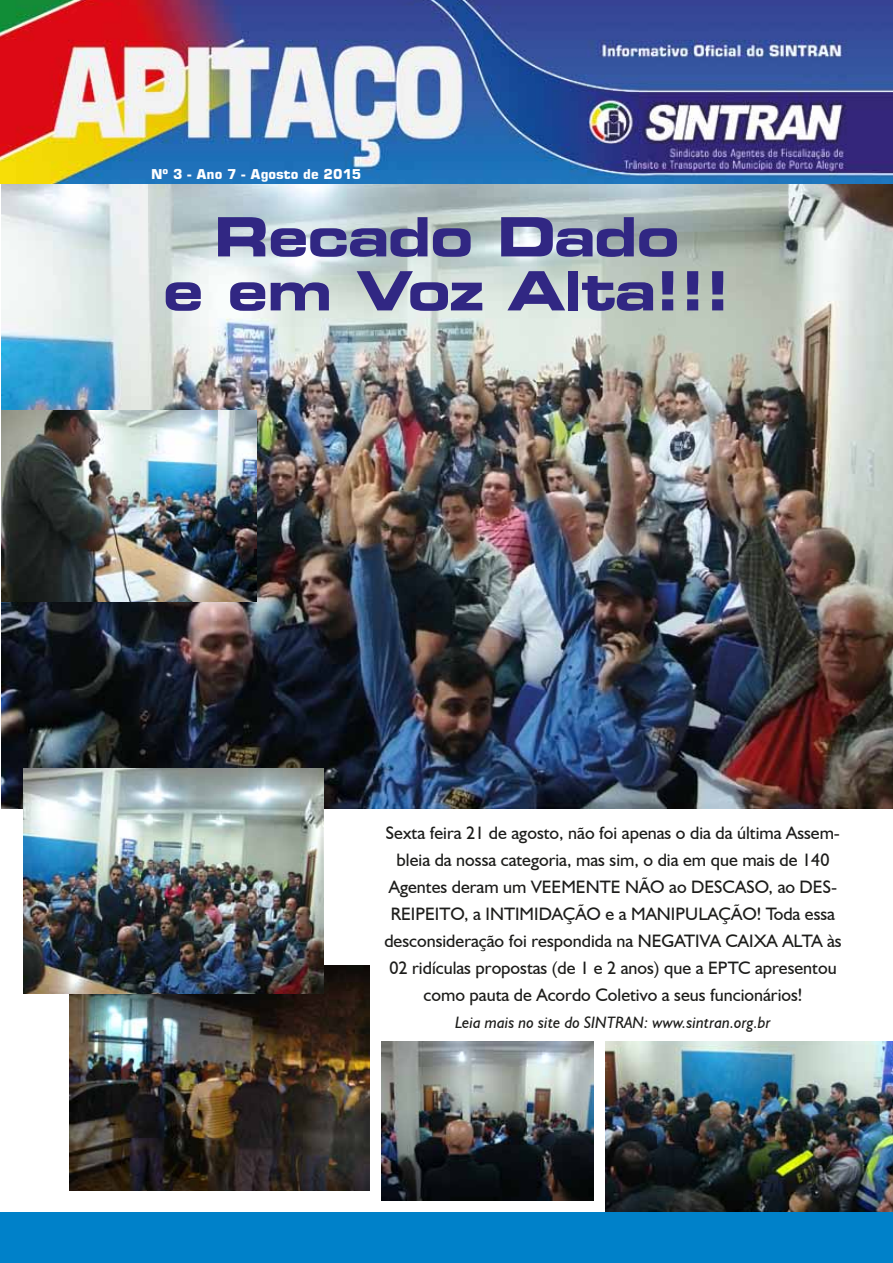
<style>
.page{position:relative;width:893px;height:1263px;background:#fff}
.page>*{position:absolute;margin:0;border:0;box-sizing:border-box;transform-origin:0 0}
.t1{font:700 expanded 54px/54px "Square 721 BT";letter-spacing:-.025em;color:#312783;text-align:center}
.t2{font:18px/27px "Humanist 521 BT";color:#1d1d1b;text-align:center}
.t3{font:italic 16.5px "Humanist 521 BT";color:#1d1d1b}
.t4{font:700 13.5px "Square 721 BT";color:#fff}
</style>
<div class="page">
<img style="left:70px;top:966px;width:300px;height:225px">
<img style="left:2px;top:184px;width:891px;height:624px">
<img style="left:0;top:0;width:893px;height:184px">
<img style="left:2px;top:410px;width:254px;height:191px">
<img style="left:381px;top:1041px;width:212px;height:159px">
<img style="left:23px;top:768px;width:300px;height:225px">
<img style="left:606px;top:1041px;width:287px;height:171px">
<div style="left:0;top:1212px;width:893px;height:51px;background:#0081c9"></div>
<p class="t4" style="left:151px;top:165px;width:212px">Nº 3 - Ano 7 - Agosto de 2015</p>
<h1 class="t1" style="left:163px;top:210px;width:569px">Recado Dado<br>e em Voz Alta!!!</h1>
<p class="t2" style="left:384px;top:819px;width:459px">Sexta feira 21 de agosto, não foi apenas o dia da última Assem&shy;bleia da nossa categoria, mas sim, o dia em que mais de 140<br>Agentes deram um VEEMENTE NÃO ao DESCASO, ao DES-REIPEITO, a INTIMIDAÇÃO e a MANIPULAÇÃO! Toda essa desconsideração foi respondida na NEGATIVA CAIXA ALTA às 02 ridículas propostas (de 1 e 2 anos) que a EPTC apresentou como pauta de Acordo Coletivo a seus funcionários!</p>
<p class="t3" style="left:455px;top:1012px;width:317px">Leia mais no site do SINTRAN: www.sintran.org.br</p>
</div>
